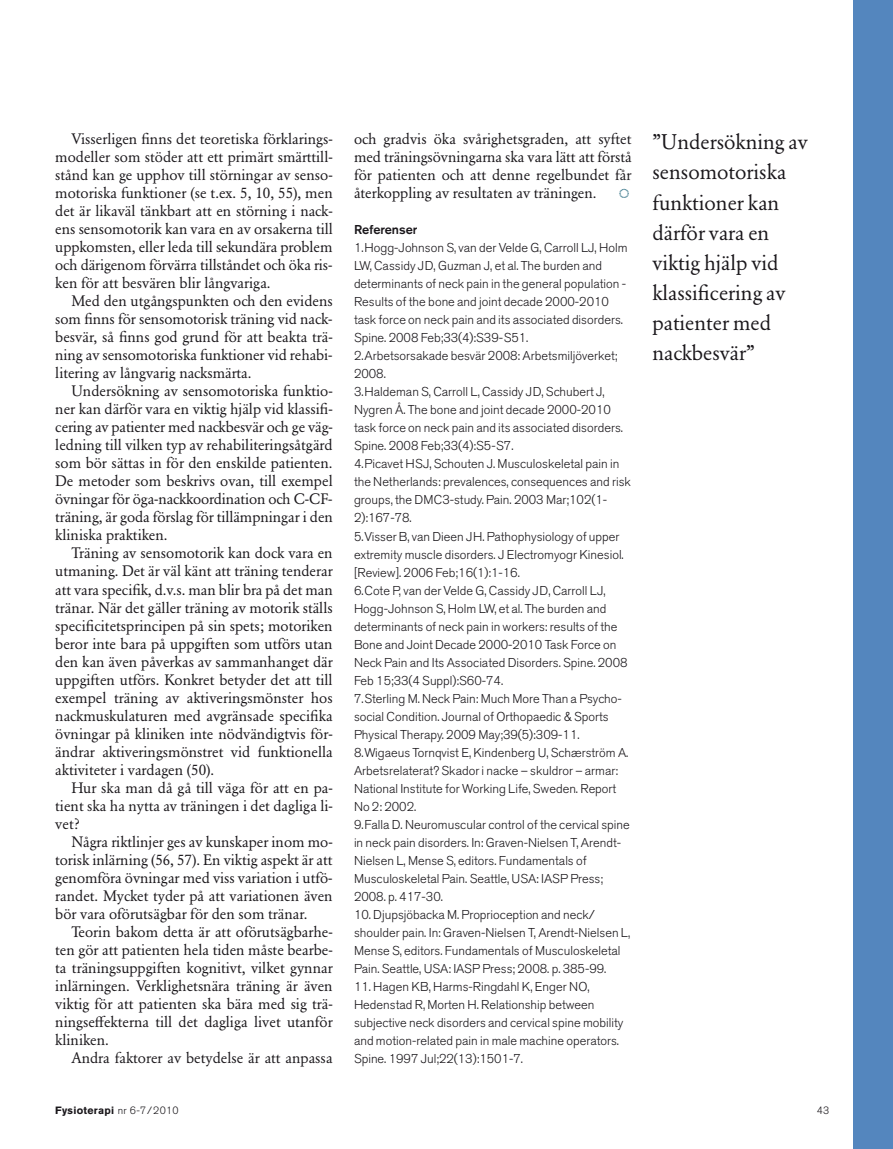
<style>
.page{position:relative;width:893px;height:1149px;background:#fff}
.page>*{position:absolute;margin:0;border:0;box-sizing:border-box;transform-origin:0 0}
.t1{font:21px/30px "Garamond Berth BQ";color:#1a171b}
.t2{font:15px/18px "Garamond Berth BQ";color:#1a171b;text-align:justify}
.t3{font:300 12.75px/18px "Akzidenz Grotesk Std";color:#1a171b}
.t4{font:500 12.75px "Akzidenz Grotesk Std";color:#1a171b}
.t5{font:700 10.5px "Akzidenz Grotesk Std";letter-spacing:.025em;color:#1a171b}
.t6{font:300 10.5px "Akzidenz Grotesk Std";color:#1a171b}
.s1{font-weight:300}
</style>
<div class="page">
<div style="left:853px;top:0;width:40px;height:1148px;background:#5486be"></div>
<p class="t2" style="left:55px;top:130px;width:279px;text-indent:16px">Visserligen finns det teoretiska förklarings&shy;modeller som stöder att ett primärt smärttill&shy;stånd kan ge upphov till störningar av senso&shy;motoriska funktioner (se t.ex. 5, 10, 55), men det är likaväl tänkbart att en störning i nack&shy;ens sensomotorik kan vara en av orsakerna till uppkomsten, eller leda till sekundära problem och därigenom förvärra tillståndet och öka ris&shy;ken för att besvären blir långvariga.</p>
<p class="t2" style="left:55px;top:292px;width:279px;text-indent:16px">Med den utgångspunkten och den evidens som finns för sensomotorisk träning vid nack&shy;besvär, så finns god grund för att beakta trä&shy;ning av sensomotoriska funktioner vid rehabi&shy;litering av långvarig nacksmärta.</p>
<p class="t2" style="left:55px;top:382px;width:279px;text-indent:16px">Undersökning av sensomotoriska funktio&shy;ner kan därför vara en viktig hjälp vid klassifi&shy;cering av patienter med nackbesvär och ge väg&shy;ledning till vilken typ av rehabiliteringsåtgärd som bör sättas in för den enskilde patienten.<br>De metoder som beskrivs ovan, till exempel övningar för öga-nackkoordination och C-CF&shy;träning, är goda förslag för tillämpningar i den kliniska praktiken.</p>
<p class="t2" style="left:55px;top:544px;width:279px;text-indent:16px">Träning av sensomotorik kan dock vara en utmaning. Det är väl känt att träning tenderar att vara specifik, d.v.s. man blir bra på det man tränar. När det gäller träning av motorik ställs specificitetsprincipen på sin spets; motoriken beror inte bara på uppgiften som utförs utan den kan även påverkas av sammanhanget där uppgiften utförs. Konkret betyder det att till exempel träning av aktiveringsmönster hos nackmuskulaturen med avgränsade specifika övningar på kliniken inte nödvändigtvis för&shy;ändrar aktiveringsmönstret vid funktionella aktiviteter i vardagen (50).</p>
<p class="t2" style="left:55px;top:778px;width:279px;text-indent:16px">Hur ska man då gå till väga för att en pa&shy;tient ska ha nytta av träningen i det dagliga li&shy;vet?</p>
<p class="t2" style="left:55px;top:832px;width:279px;text-indent:16px">Några riktlinjer ges av kunskaper inom mo&shy;torisk inlärning (56, 57). En viktig aspekt är att genomföra övningar med viss variation i utfö&shy;randet. Mycket tyder på att variationen även bör vara oförutsägbar för den som tränar.</p>
<p class="t2" style="left:55px;top:922px;width:279px;text-indent:16px">Teorin bakom detta är att oförutsägbarhe&shy;ten gör att patienten hela tiden måste bearbe&shy;ta träningsuppgiften kognitivt, vilket gynnar inlärningen. Verklighetsnära träning är även viktig för att patienten ska bära med sig trä&shy;ningseffekterna till det dagliga livet utanför kliniken.</p>
<p class="t2" style="left:71px;top:1048px;width:263px">Andra faktorer av betydelse är att anpassa</p>
<p class="t2" style="left:354px;top:130px;width:279px">och gradvis öka svårighetsgraden, att syftet med träningsövningarna ska vara lätt att förstå för patienten och att denne regelbundet får återkoppling av resultaten av träningen.</p>
<p class="t4" style="left:354px;top:222px;width:65px">Referenser</p>
<p class="t3" style="left:354px;top:239px;width:278px">1.Hogg-Johnson S, van der Velde G, Carroll LJ, Holm LW, Cassidy JD, Guzman J, et al. The burden and determinants of neck pain in the general population - Results of the bone and joint decade 2000-2010 task force on neck pain and its associated disorders.<br>Spine. 2008 Feb;33(4):S39-S51.<br>2.Arbetsorsakade besvär 2008: Arbetsmiljöverket; 2008.<br>3.Haldeman S, Carroll L, Cassidy JD, Schubert J, Nygren Å. The bone and joint decade 2000-2010 task force on neck pain and its associated disorders.<br>Spine. 2008 Feb;33(4):S5-S7.<br>4.Picavet HSJ, Schouten J. Musculoskeletal pain in the Netherlands: prevalences, consequences and risk groups, the DMC3-study. Pain. 2003 Mar;102(1- 2):167-78.<br>5.Visser B, van Dieen JH. Pathophysiology of upper extremity muscle disorders. J Electromyogr Kinesiol. [Review]. 2006 Feb;16(1):1-16.<br>6.Cote P, van der Velde G, Cassidy JD, Carroll LJ, Hogg-Johnson S, Holm LW, et al. The burden and determinants of neck pain in workers: results of the Bone and Joint Decade 2000-2010 Task Force on Neck Pain and Its Associated Disorders. Spine. 2008<br>Feb 15;33(4 Suppl):S60-74.<br>7.Sterling M. Neck Pain: Much More Than a Psycho&shy;social Condition. Journal of Orthopaedic &amp; Sports Physical Therapy. 2009 May;39(5):309-11.<br>8.Wigaeus Tornqvist E, Kindenberg U, Schærström A.<br>Arbetsrelaterat? Skador i nacke – skuldror – armar:<br>National Institute for Working Life, Sweden. Report No 2: 2002.<br>9.Falla D. Neuromuscular control of the cervical spine in neck pain disorders. In: Graven-Nielsen T, Arendt-Nielsen L, Mense S, editors. Fundamentals of Musculoskeletal Pain. Seattle, USA: IASP Press; 2008. p. 417-30.</p>
<p class="t3" style="left:354px;top:905px;width:278px">10. Djupsjöbacka M. Proprioception and neck/ shoulder pain. In: Graven-Nielsen T, Arendt-Nielsen L, Mense S, editors. Fundamentals of Musculoskeletal Pain. Seattle, USA: IASP Press; 2008. p. 385-99.</p>
<p class="t3" style="left:354px;top:977px;width:271px">11. Hagen KB, Harms-Ringdahl K, Enger NO, Hedenstad R, Morten H. Relationship between subjective neck disorders and cervical spine mobility and motion-related pain in male machine operators.<br>Spine. 1997 Jul;22(13):1501-7.</p>
<h1 class="t1" style="left:652px;top:127px;width:157px">”Undersökning av sensomotoriska funktioner kan därför vara en viktig hjälp vid klassificering av patienter med nackbesvär”</h1>
<p class="t5" style="left:55px;top:1104px;width:125px">Fysioterapi <span class="s1">nr 6-7/2010</span></p>
<p class="t6" style="left:817px;top:1104px;width:14px">43</p>
</div>
